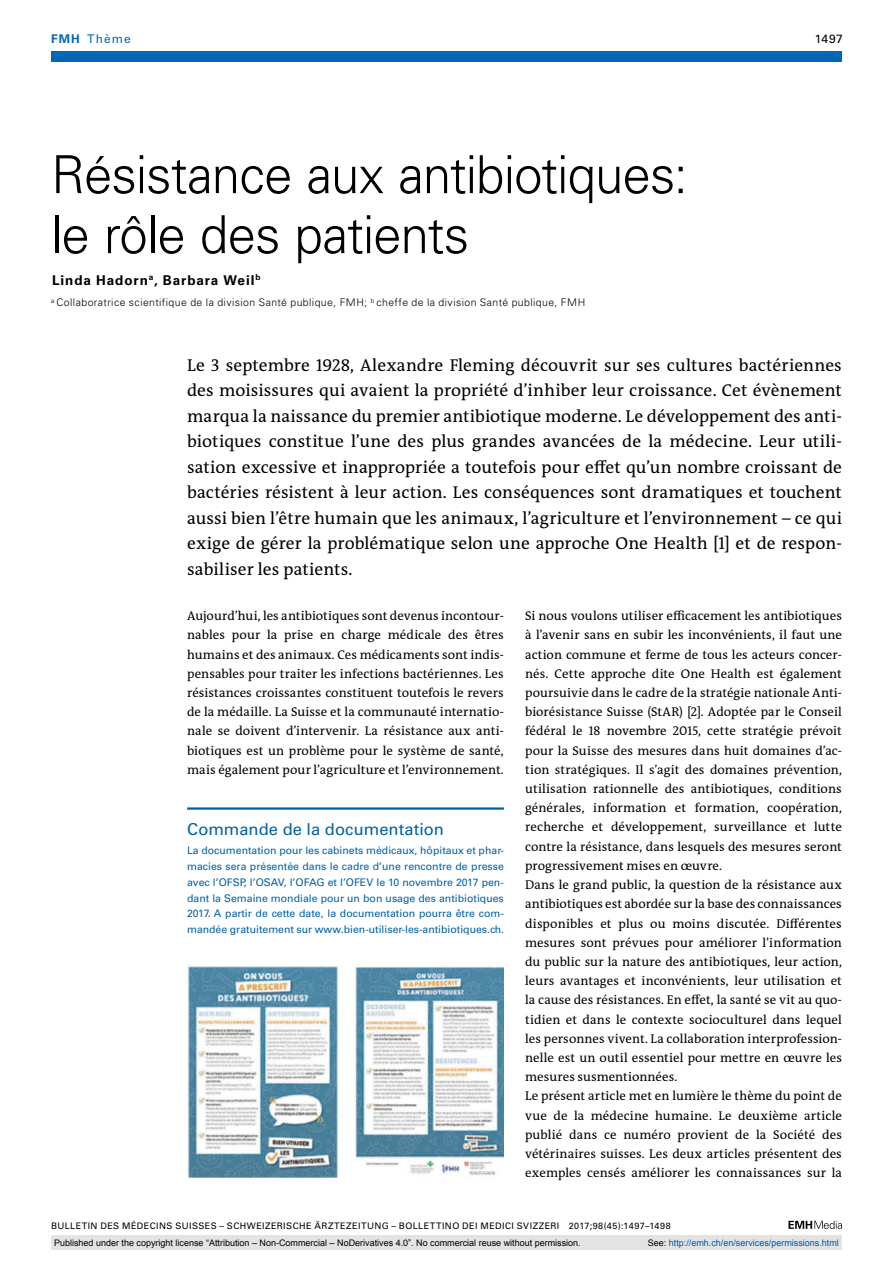
<style>
.page{position:relative;width:893px;height:1263px;background:#fff}
.page>*{position:absolute;margin:0;border:0;box-sizing:border-box;transform-origin:0 0}
.article-title{font:300 52.5px/60px "Univers LT Std";letter-spacing:-.02em;color:#000}
.section-pl{font:17.25px/25.5px "The Antiqua B W5 Plain";letter-spacing:.01em;color:#000;text-align:justify}
.boxed-title-line{font:16.5px "Univers LT Std";letter-spacing:.005em;color:#0060a7}
.author-notes{font:700 13.5px "Univers LT Std";letter-spacing:.065em;color:#000}
.section-pn{font:12.75px/19.2px "The Antiqua B W5 Plain";letter-spacing:.005em;color:#000;text-align:justify}
.ressort{font:12px "Univers LT Std";letter-spacing:.085em;color:#0068b4}
.ressort-2{font:12px "Univers LT Std";color:#000}
.boxed-text{font:10.5px/15.8px "Univers LT Std";color:#0060a7;text-align:justify}
.aff{font:300 10.5px "Univers LT Std";letter-spacing:.04em;color:#000}
.t1{font:9px "Arial";color:#000}
.fusszeile{font:9px "Univers LT Std";letter-spacing:.05em;color:#000}
.t2{font:9px "Arial";color:#005ba9}
.s1{font-weight:700}
.s2{color:#000}
</style>
<div class="page">
<svg style="left:788px;top:1221px;width:54px;height:8px"></svg>
<hr style="left:187px;top:807px;width:317px;height:3px;background:#0060a7">
<img style="left:187px;top:965px;width:317px;height:212px">
<div style="left:51px;top:51px;width:791px;height:11px;background:#0068b4"></div>
<div style="left:51px;top:1235px;width:791px;height:15px;background:#e3e3e3"></div>
<p class="ressort" style="left:51px;top:31px;width:81px"><span class="s1">FMH</span> Thème</p>
<p class="ressort-2" style="left:815px;top:31px;width:29px">1497</p>
<p class="article-title" style="left:51px;top:145px;width:638px">Résistance aux antibiotiques: le rôle des patients</p>
<p class="author-notes" style="left:52px;top:272px;width:210px">Linda Hadorn<sup>a</sup>, Barbara Weil<sup>b</sup></p>
<p class="aff" style="left:51px;top:296px;width:536px"><sup>a</sup> Collaboratrice scientifique de la division Santé publique, FMH; <sup>b</sup> cheffe de la division Santé publique, FMH</p>
<p class="section-pl" style="left:187px;top:352px;width:656px">Le 3 septembre 1928, Alexandre Fleming découvrit sur ses cultures bactériennes des moisissures qui avaient la propriété d’inhiber leur croissance. Cet évènement marqua la naissance du premier antibiotique moderne. Le développement des anti&shy;biotiques constitue l’une des plus grandes avancées de la médecine. Leur utili&shy;sation excessive et inappropriée a toutefois pour effet qu’un nombre croissant de bactéries résistent à leur action. Les conséquences sont dramatiques et touchent aussi bien l’être humain que les animaux, l’agriculture et l’environnement – ce qui exige de gérer la problématique selon une approche One Health [1] et de respon&shy;sabiliser les patients.</p>
<p class="section-pn" style="left:187px;top:606px;width:318px">Aujourd’hui, les antibiotiques sont devenus incontour&shy;nables pour la prise en charge médicale des êtres humains et des animaux. Ces médicaments sont indis&shy;pensables pour traiter les infections bactériennes. Les résistances croissantes constituent toutefois le revers de la médaille. La Suisse et la communauté internatio&shy;nale se doivent d’intervenir. La résistance aux anti&shy;biotiques est un problème pour le système de santé, mais également pour l’agriculture et l’environnement.</p>
<p class="section-pn" style="left:525px;top:606px;width:318px">Si nous voulons utiliser efficacement les antibiotiques à l’avenir sans en subir les inconvénients, il faut une action commune et ferme de tous les acteurs concer&shy;nés. Cette approche dite One Health est également poursuivie dans le cadre de la stratégie nationale Anti&shy;biorésistance Suisse (StAR) [2]. Adoptée par le Conseil fédéral le 18 novembre 2015, cette stratégie prévoit pour la Suisse des mesures dans huit domaines d’ac&shy;tion stratégiques. Il s’agit des domaines prévention, utilisation rationnelle des antibiotiques, conditions générales, information et formation, coopération, recherche et développement, surveillance et lutte contre la résistance, dans lesquels des mesures seront progressivement mises en œuvre.</p>
<p class="section-pn" style="left:525px;top:875px;width:318px">Dans le grand public, la question de la résistance aux antibiotiques est abordée sur la base des connaissances disponibles et plus ou moins discutée. Différentes mesures sont prévues pour améliorer l’information du public sur la nature des antibiotiques, leur action, leurs avantages et inconvénients, leur utilisation et la cause des résistances. En effet, la santé se vit au quo&shy;tidien et dans le contexte socioculturel dans lequel les personnes vivent. La collaboration interprofession&shy;nelle est un outil essentiel pour mettre en œuvre les mesures susmentionnées.</p>
<p class="section-pn" style="left:525px;top:1086px;width:318px">Le présent article met en lumière le thème du point de vue de la médecine humaine. Le deuxième article publié dans ce numéro provient de la Société des vétérinaires suisses. Les deux articles présentent des exemples censés améliorer les connaissances sur la</p>
<p class="boxed-title-line" style="left:187px;top:819px;width:258px">Commande de la documentation</p>
<p class="boxed-text" style="left:187px;top:843px;width:319px">La documentation pour les cabinets médicaux, hôpitaux et phar&shy;macies sera présentée dans le cadre d’une rencontre de presse avec l’OFSP, l’OSAV, l’OFAG et l’OFEV le 10 novembre 2017 pen&shy;dant la Semaine mondiale pour un bon usage des antibiotiques 2017. A partir de cette date, la documentation pourra être com&shy;mandée gratuitement sur www.bien-utiliser-les-antibiotiques.ch.</p>
<p class="fusszeile" style="left:51px;top:1220px;width:621px">BULLETIN DES MÉDECINS SUISSES – SCHWEIZERISCHE ÄRZTEZEITUNG – BOLLETTINO DEI MEDICI SVIZZERI 2017;98(45):1497–1498</p>
<p class="t1" style="left:54px;top:1237px;width:528px">Published under the copyright license “Attribution – Non-Commercial – NoDerivatives 4.0”. No commercial reuse without permission.</p>
<p class="t2" style="left:648px;top:1237px;width:193px"><span class="s2">See:</span> http://emh.ch/en/services/permissions.html</p>
</div>
